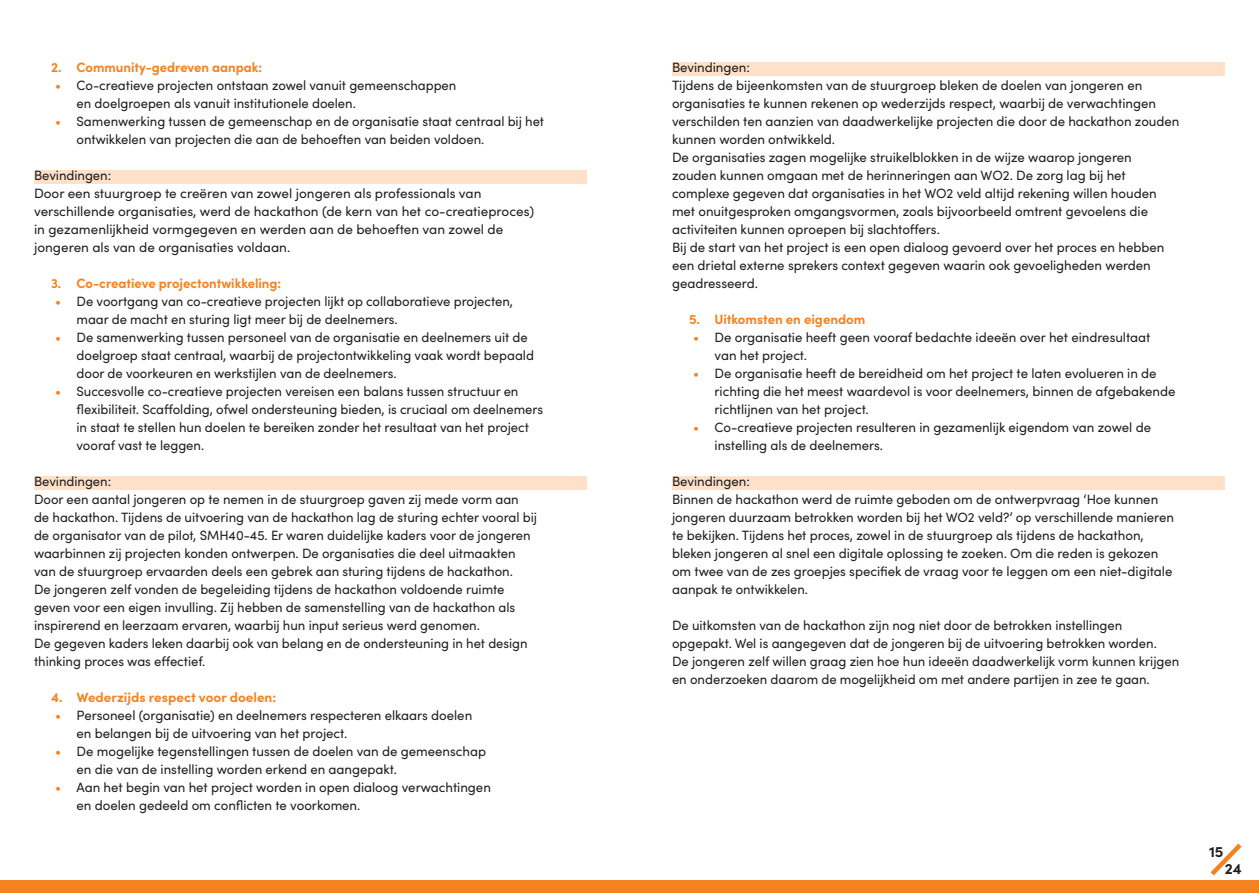
<style>
.page{position:relative;width:1259px;height:893px;background:#fff}
.page>*{position:absolute;margin:0;border:0;box-sizing:border-box;transform-origin:0 0}
.t1{font:700 15px "Sofia Pro";color:#231f20}
.t2{font:13.5px/18px "Sofia Pro";letter-spacing:-.005em;color:#231f20}
.t3{font:700 13.5px "Sofia Pro";letter-spacing:-.005em;color:#f58220}
.s1{color:#f58220}
</style>
<div class="page">
<svg style="left:1210px;top:843px;width:32px;height:33px"></svg>
<div style="left:0;top:880px;width:1259px;height:13px;background:#f58220"></div>
<div style="left:34px;top:170px;width:553px;height:14px;background:#fee1c8"></div>
<div style="left:34px;top:476px;width:553px;height:14px;background:#fee1c8"></div>
<div style="left:672px;top:62px;width:553px;height:14px;background:#fee1c8"></div>
<div style="left:672px;top:476px;width:553px;height:14px;background:#fee1c8"></div>
<p class="t3" style="left:51px;top:57px;width:213px">2. Community-gedreven aanpak:</p>
<p class="t2" style="left:77px;top:76px;width:381px;text-indent:-21px"><span class="s1">•</span> Co-creatieve projecten ontstaan zowel vanuit gemeenschappen en doelgroepen als vanuit institutionele doelen.</p>
<p class="t2" style="left:77px;top:112px;width:469px;text-indent:-21px"><span class="s1">•</span> Samenwerking tussen de gemeenschap en de organisatie staat centraal bij het ontwikkelen van projecten die aan de behoeften van beiden voldoen.</p>
<p class="t2" style="left:34px;top:166px;width:502px">Bevindingen:<br>Door een stuurgroep te creëren van zowel jongeren als professionals van verschillende organisaties, werd de hackathon (de kern van het co-creatieproces) in gezamenlijkheid vormgegeven en werden aan de behoeften van zowel de jongeren als van de organisaties voldaan.</p>
<p class="t3" style="left:51px;top:273px;width:232px">3. Co-creatieve projectontwikkeling:</p>
<p class="t2" style="left:77px;top:292px;width:438px;text-indent:-21px"><span class="s1">•</span> De voortgang van co-creatieve projecten lijkt op collaboratieve projecten, maar de macht en sturing ligt meer bij de deelnemers.</p>
<p class="t2" style="left:77px;top:328px;width:459px;text-indent:-21px"><span class="s1">•</span> De samenwerking tussen personeel van de organisatie en deelnemers uit de doelgroep staat centraal, waarbij de projectontwikkeling vaak wordt bepaald door de voorkeuren en werkstijlen van de deelnemers.</p>
<p class="t2" style="left:77px;top:382px;width:468px;text-indent:-21px"><span class="s1">•</span> Succesvolle co-creatieve projecten vereisen een balans tussen structuur en flexibiliteit. Scaffolding, ofwel ondersteuning bieden, is cruciaal om deelnemers in staat te stellen hun doelen te bereiken zonder het resultaat van het project vooraf vast te leggen.</p>
<p class="t2" style="left:34px;top:471px;width:504px">Bevindingen:<br>Door een aantal jongeren op te nemen in de stuurgroep gaven zij mede vorm aan de hackathon. Tijdens de uitvoering van de hackathon lag de sturing echter vooral bij de organisator van de pilot, SMH40-45. Er waren duidelijke kaders voor de jongeren waarbinnen zij projecten konden ontwerpen. De organisaties die deel uitmaakten van de stuurgroep ervaarden deels een gebrek aan sturing tijdens de hackathon.<br>De jongeren zelf vonden de begeleiding tijdens de hackathon voldoende ruimte geven voor een eigen invulling. Zij hebben de samenstelling van de hackathon als inspirerend en leerzaam ervaren, waarbij hun input serieus werd genomen.<br>De gegeven kaders leken daarbij ook van belang en de ondersteuning in het design thinking proces was effectief.</p>
<p class="t3" style="left:51px;top:687px;width:227px">4. Wederzijds respect voor doelen:</p>
<p class="t2" style="left:77px;top:706px;width:397px;text-indent:-21px"><span class="s1">•</span> Personeel (organisatie) en deelnemers respecteren elkaars doelen en belangen bij de uitvoering van het project.</p>
<p class="t2" style="left:77px;top:742px;width:411px;text-indent:-21px"><span class="s1">•</span> De mogelijke tegenstellingen tussen de doelen van de gemeenschap en die van de instelling worden erkend en aangepakt.</p>
<p class="t2" style="left:77px;top:778px;width:416px;text-indent:-21px"><span class="s1">•</span> Aan het begin van het project worden in open dialoog verwachtingen en doelen gedeeld om conflicten te voorkomen.</p>
<p class="t2" style="left:672px;top:58px;width:509px">Bevindingen:<br>Tijdens de bijeenkomsten van de stuurgroep bleken de doelen van jongeren en organisaties te kunnen rekenen op wederzijds respect, waarbij de verwachtingen verschilden ten aanzien van daadwerkelijke projecten die door de hackathon zouden kunnen worden ontwikkeld.<br>De organisaties zagen mogelijke struikelblokken in de wijze waarop jongeren zouden kunnen omgaan met de herinneringen aan WO2. De zorg lag bij het complexe gegeven dat organisaties in het WO2 veld altijd rekening willen houden met onuitgesproken omgangsvormen, zoals bijvoorbeeld omtrent gevoelens die activiteiten kunnen oproepen bij slachtoffers.<br>Bij de start van het project is een open dialoog gevoerd over het proces en hebben een drietal externe sprekers context gegeven waarin ook gevoeligheden werden geadresseerd.</p>
<p class="t3" style="left:689px;top:309px;width:178px">5. Uitkomsten en eigendom</p>
<p class="t2" style="left:714px;top:327px;width:437px;text-indent:-21px"><span class="s1">•</span> De organisatie heeft geen vooraf bedachte ideeën over het eindresultaat van het project.</p>
<p class="t2" style="left:714px;top:364px;width:462px;text-indent:-21px"><span class="s1">•</span> De organisatie heeft de bereidheid om het project te laten evolueren in de richting die het meest waardevol is voor deelnemers, binnen de afgebakende richtlijnen van het project.</p>
<p class="t2" style="left:714px;top:418px;width:438px;text-indent:-21px"><span class="s1">•</span> Co-creatieve projecten resulteren in gezamenlijk eigendom van zowel de instelling als de deelnemers.</p>
<p class="t2" style="left:672px;top:472px;width:503px">Bevindingen:<br>Binnen de hackathon werd de ruimte geboden om de ontwerpvraag ‘Hoe kunnen jongeren duurzaam betrokken worden bij het WO2 veld?’ op verschillende manieren te bekijken. Tijdens het proces, zowel in de stuurgroep als tijdens de hackathon, bleken jongeren al snel een digitale oplossing te zoeken. Om die reden is gekozen om twee van de zes groepjes specifiek de vraag voor te leggen om een niet-digitale aanpak te ontwikkelen.</p>
<p class="t2" style="left:672px;top:616px;width:509px">De uitkomsten van de hackathon zijn nog niet door de betrokken instellingen opgepakt. Wel is aangegeven dat de jongeren bij de uitvoering betrokken worden.<br>De jongeren zelf willen graag zien hoe hun ideeën daadwerkelijk vorm kunnen krijgen en onderzoeken daarom de mogelijkheid om met andere partijen in zee te gaan.</p>
<p class="t1" style="left:1209px;top:840px;width:16px">15</p>
<p class="t1" style="left:1224px;top:857px;width:19px">24</p>
</div>
